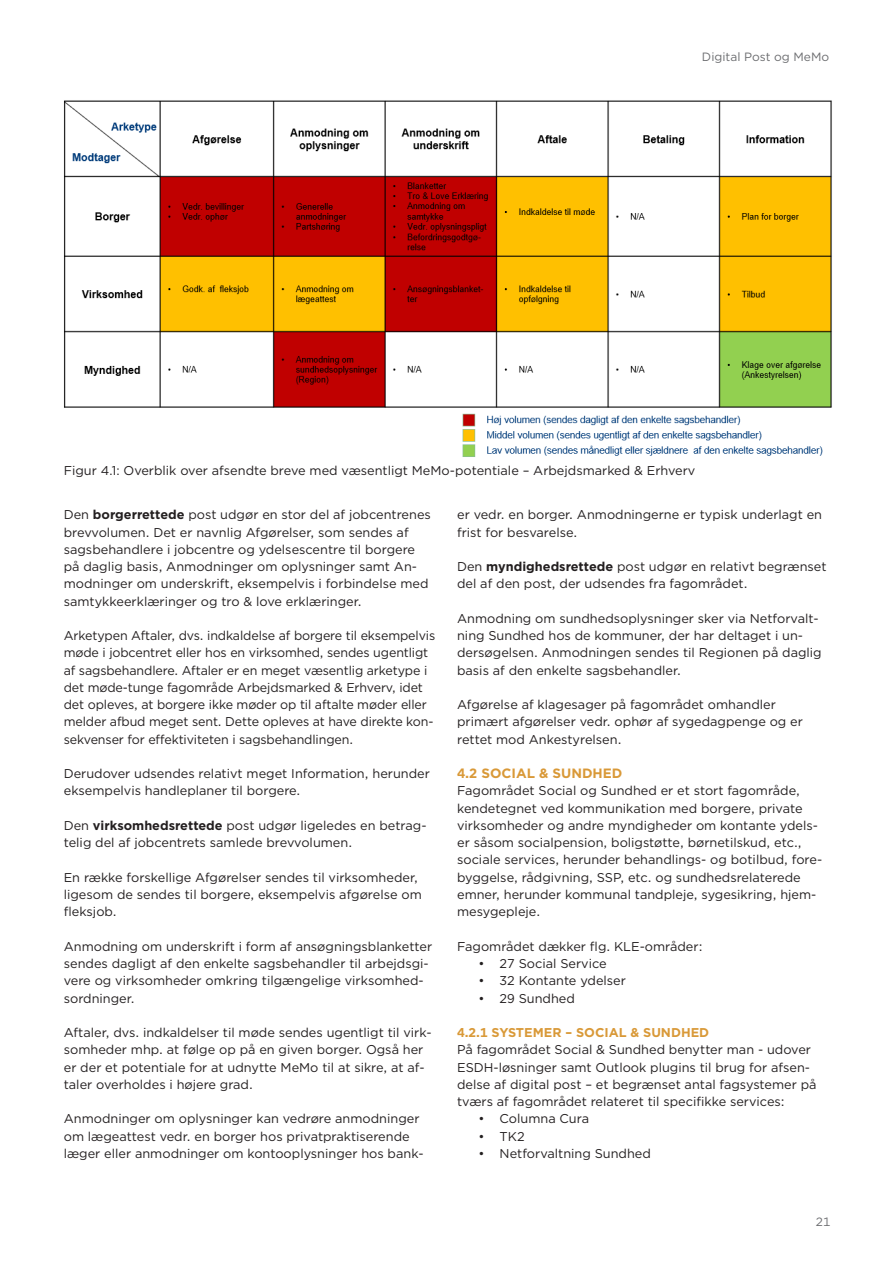
<style>
.page{position:relative;width:893px;height:1263px;background:#fff}
.page>*{position:absolute;margin:0;border:0;box-sizing:border-box;transform-origin:0 0}
.Brødtekst_-_SERIF{font:700 13.5px "Gotham";color:#d99938}
.Brødtekst_-_SERIF-2{font:12.75px/17.2px "Gotham";color:#231f20}
.Brødtekst_-_SERIF-3{font:700 12.75px "Gotham";color:#d99938}
.t1{font:12px "Gotham";color:#6c6d70}
.s1{font-weight:700}
</style>
<div class="page">
<img style="left:64px;top:100px;width:768px;height:357px">
<p class="t1" style="left:702px;top:49px;width:129px">Digital Post og MeMo</p>
<p class="Brødtekst_-_SERIF-2" style="left:64px;top:462px;width:633px">Figur 4.1: Overblik over afsendte breve med væsentligt MeMo-potentiale – Arbejdsmarked &amp; Erhverv</p>
<p class="Brødtekst_-_SERIF-2" style="left:64px;top:506px;width:369px">Den <span class="s1">borgerrettede</span> post udgør en stor del af jobcentrenes brevvolumen. Det er navnlig Afgørelser, som sendes af sagsbehandlere i jobcentre og ydelsescentre til borgere på daglig basis, Anmodninger om oplysninger samt An&shy;modninger om underskrift, eksempelvis i forbindelse med samtykkeerklæringer og tro &amp; love erklæringer.</p>
<p class="Brødtekst_-_SERIF-2" style="left:64px;top:627px;width:373px">Arketypen Aftaler, dvs. indkaldelse af borgere til eksempelvis møde i jobcentret eller hos en virksomhed, sendes ugentligt af sagsbehandlere. Aftaler er en meget væsentlig arketype i det møde-tunge fagområde Arbejdsmarked &amp; Erhverv, idet det opleves, at borgere ikke møder op til aftalte møder eller melder afbud meget sent. Dette opleves at have direkte kon&shy;sekvenser for effektiviteten i sagsbehandlingen.</p>
<p class="Brødtekst_-_SERIF-2" style="left:64px;top:765px;width:368px">Derudover udsendes relativt meget Information, herunder eksempelvis handleplaner til borgere.</p>
<p class="Brødtekst_-_SERIF-2" style="left:64px;top:816px;width:364px">Den <span class="s1">virksomhedsrettede</span> post udgør ligeledes en betrag&shy;telig del af jobcentrets samlede brevvolumen.</p>
<p class="Brødtekst_-_SERIF-2" style="left:64px;top:868px;width:359px">En række forskellige Afgørelser sendes til virksomheder, ligesom de sendes til borgere, eksempelvis afgørelse om fleksjob.</p>
<p class="Brødtekst_-_SERIF-2" style="left:64px;top:937px;width:370px">Anmodning om underskrift i form af ansøgningsblanketter sendes dagligt af den enkelte sagsbehandler til arbejdsgi&shy;vere og virksomheder omkring tilgængelige virksomhed&shy;sordninger.</p>
<p class="Brødtekst_-_SERIF-2" style="left:64px;top:1023px;width:369px">Aftaler, dvs. indkaldelser til møde sendes ugentligt til virk&shy;somheder mhp. at følge op på en given borger. Også her er der et potentiale for at udnytte MeMo til at sikre, at af&shy;taler overholdes i højere grad.</p>
<p class="Brødtekst_-_SERIF-2" style="left:64px;top:1110px;width:361px">Anmodninger om oplysninger kan vedrøre anmodninger om lægeattest vedr. en borger hos privatpraktiserende læger eller anmodninger om kontooplysninger hos bank-</p>
<p class="Brødtekst_-_SERIF-2" style="left:457px;top:506px;width:366px">er vedr. en borger. Anmodningerne er typisk underlagt en frist for besvarelse.</p>
<p class="Brødtekst_-_SERIF-2" style="left:457px;top:558px;width:371px">Den <span class="s1">myndighedsrettede</span> post udgør en relativt begrænset del af den post, der udsendes fra fagområdet.</p>
<p class="Brødtekst_-_SERIF-2" style="left:457px;top:609px;width:366px">Anmodning om sundhedsoplysninger sker via Netforvalt&shy;ning Sundhed hos de kommuner, der har deltaget i un&shy;dersøgelsen. Anmodningen sendes til Regionen på daglig basis af den enkelte sagsbehandler.</p>
<p class="Brødtekst_-_SERIF-2" style="left:457px;top:696px;width:347px">Afgørelse af klagesager på fagområdet omhandler primært afgørelser vedr. ophør af sygedagpenge og er rettet mod Ankestyrelsen.</p>
<p class="Brødtekst_-_SERIF" style="left:457px;top:764px;width:167px">4.2 SOCIAL &amp; SUNDHED</p>
<p class="Brødtekst_-_SERIF-2" style="left:457px;top:782px;width:367px">Fagområdet Social og Sundhed er et stort fagområde, kendetegnet ved kommunikation med borgere, private virksomheder og andre myndigheder om kontante ydels&shy;er såsom socialpension, boligstøtte, børnetilskud, etc., sociale services, herunder behandlings- og botilbud, fore&shy;byggelse, rådgivning, SSP, etc. og sundhedsrelaterede emner, herunder kommunal tandpleje, sygesikring, hjem&shy;mesygepleje.</p>
<p class="Brødtekst_-_SERIF-2" style="left:457px;top:937px;width:247px">Fagområdet dækker flg. KLE-områder:</p>
<p class="Brødtekst_-_SERIF-2" style="left:478px;top:954px;width:130px">• 27 Social Service</p>
<p class="Brødtekst_-_SERIF-2" style="left:478px;top:972px;width:149px">• 32 Kontante ydelser</p>
<p class="Brødtekst_-_SERIF-2" style="left:478px;top:989px;width:98px">• 29 Sundhed</p>
<p class="Brødtekst_-_SERIF-3" style="left:457px;top:1024px;width:254px">4.2.1 SYSTEMER – SOCIAL &amp; SUNDHED</p>
<p class="Brødtekst_-_SERIF-2" style="left:457px;top:1041px;width:361px">På fagområdet Social &amp; Sundhed benytter man - udover ESDH-løsninger samt Outlook plugins til brug for afsen&shy;delse af digital post – et begrænset antal fagsystemer på tværs af fagområdet relateret til specifikke services:</p>
<p class="Brødtekst_-_SERIF-2" style="left:478px;top:1110px;width:112px">• Columna Cura</p>
<p class="Brødtekst_-_SERIF-2" style="left:478px;top:1127px;width:48px">• TK2</p>
<p class="Brødtekst_-_SERIF-2" style="left:478px;top:1144px;width:174px">• Netforvaltning Sundhed</p>
<p class="t1" style="left:816px;top:1214px;width:16px">21</p>
</div>
